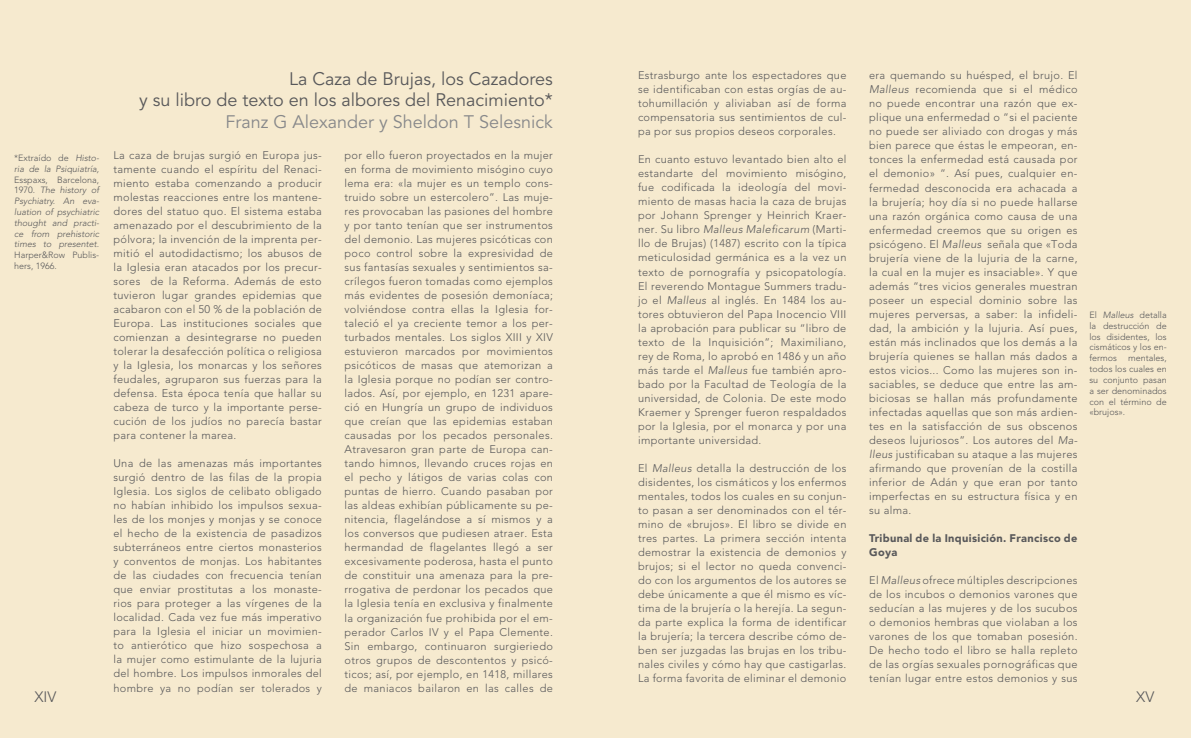
<style>
.page{position:relative;width:1191px;height:738px;background:#fff}
.page>*{position:absolute;margin:0;border:0;box-sizing:border-box;transform-origin:0 0}
.t1{font:18px/21.6px "Avenir";color:#58585a;text-align:right}
.t2{font:18px "Avenir";color:#87888a}
.t3{font:300 15px "Avenir";color:#58585a}
.t4{font:300 11px/14px "Avenir";letter-spacing:.03em;color:#58585a;text-align:justify}
.t5{font:900 11px/14px "Avenir";letter-spacing:.03em;color:#58585a}
.t6{font:300 9px/10.8px "Avenir";color:#58585a}
.t7{font:italic 300 9px/10.8px "Avenir";color:#58585a}
.s1{font-style:italic}
.s2{font-style:normal}
</style>
<div class="page">
<div style="left:0;top:0;width:1191px;height:737px;background:#f6eacf"></div>
<p class="t4" style="left:638px;top:68px;width:210px">Estrasburgo ante los espectadores que se identificaban con estas orgías de au&shy;tohumillación y aliviaban así de forma compensatoria sus sentimientos de cul&shy;pa por sus propios deseos corporales.</p>
<p class="t4" style="left:638px;top:152px;width:210px">En cuanto estuvo levantado bien alto el estandarte del movimiento misógino, fue codificada la ideología del movi&shy;miento de masas hacia la caza de brujas por Johann Sprenger y Heinrich Kraer&shy;ner. Su libro <span class="s1">Malleus Maleficarum</span> (Marti&shy;llo de Brujas) (1487) escrito con la típica meticulosidad germánica es a la vez un texto de pornografía y psicopatología.<br>El reverendo Montague Summers tradu&shy;jo el <span class="s1">Malleus</span> al inglés. En 1484 los au&shy;tores obtuvieron del Papa Inocencio VIII la aprobación para publicar su “libro de texto de la Inquisición”; Maximiliano, rey de Roma, lo aprobó en 1486 y un año más tarde el <span class="s1">Malleus</span> fue también apro&shy;bado por la Facultad de Teología de la universidad, de Colonia. De este modo Kraemer y Sprenger fueron respaldados por la Iglesia, por el monarca y por una importante universidad.</p>
<p class="t4" style="left:638px;top:460px;width:210px">El <span class="s1">Malleus</span> detalla la destrucción de los disidentes, los cismáticos y los enfermos mentales, todos los cuales en su conjun&shy;to pasan a ser denominados con el tér&shy;mino de «brujos». El libro se divide en tres partes. La primera sección intenta demostrar la existencia de demonios y brujos; si el lector no queda convenci&shy;do con los argumentos de los autores se debe únicamente a que él mismo es víc&shy;tima de la brujería o la herejía. La segun&shy;da parte explica la forma de identificar la brujería; la tercera describe cómo de&shy;ben ser juzgadas las brujas en los tribu&shy;nales civiles y cómo hay que castigarlas.<br>La forma favorita de eliminar el demonio</p>
<p class="t4" style="left:869px;top:68px;width:210px">era quemando su huésped, el brujo. El <span class="s1">Malleus</span> recomienda que si el médico no puede encontrar una razón que ex&shy;plique una enfermedad o “si el paciente no puede ser aliviado con drogas y más bien parece que éstas le empeoran, en&shy;tonces la enfermedad está causada por el demonio» “. Así pues, cualquier en&shy;fermedad desconocida era achacada a la brujería; hoy día si no puede hallarse una razón orgánica como causa de una enfermedad creemos que su origen es psicógeno. El <span class="s1">Malleus</span> señala que «Toda brujería viene de la lujuria de la carne, la cual en la mujer es insaciable». Y que además “tres vicios generales muestran poseer un especial dominio sobre las mujeres perversas, a saber: la infideli&shy;dad, la ambición y la lujuria. Así pues, están más inclinados que los demás a la brujería quienes se hallan más dados a estos vicios... Como las mujeres son in&shy;saciables, se deduce que entre las am&shy;biciosas se hallan más profundamente infectadas aquellas que son más ardien&shy;tes en la satisfacción de sus obscenos deseos lujuriosos”. Los autores del <span class="s1">Ma&shy;lleus</span> justificaban su ataque a las mujeres afirmando que provenían de la costilla inferior de Adán y que eran por tanto imperfectas en su estructura física y en su alma.</p>
<p class="t5" style="left:869px;top:530px;width:210px">Tribunal de la Inquisición. Francisco de<br>Goya</p>
<p class="t4" style="left:869px;top:573px;width:210px">El <span class="s1">Malleus</span> ofrece múltiples descripciones de los incubos o demonios varones que seducían a las mujeres y de los sucubos o demonios hembras que violaban a los varones de los que tomaban posesión.<br>De hecho todo el libro se halla repleto de las orgías sexuales pornográficas que tenían lugar entre estos demonios y sus</p>
<h1 class="t1" style="left:139px;top:68px;width:415px">La Caza de Brujas, los Cazadores<br>y su libro de texto en los albores del Renacimiento*</h1>
<h1 class="t2" style="left:225px;top:111px;width:329px">Franz G Alexander y Sheldon T Selesnick</h1>
<p class="t4" style="left:344px;top:148px;width:210px">por ello fueron proyectados en la mujer en forma de movimiento misógino cuyo lema era: «la mujer es un templo cons&shy;truido sobre un estercolero”. Las muje&shy;res provocaban las pasiones del hombre y por tanto tenían que ser instrumentos del demonio. Las mujeres psicóticas con poco control sobre la expresividad de sus fantasías sexuales y sentimientos sa&shy;crílegos fueron tomadas como ejemplos más evidentes de posesión demoníaca; volviéndose contra ellas la Iglesia for&shy;taleció el ya creciente temor a los per&shy;turbados mentales. Los siglos XIII y XIV estuvieron marcados por movimientos psicóticos de masas que atemorizan a la Iglesia porque no podían ser contro&shy;lados. Así, por ejemplo, en 1231 apare&shy;ció en Hungría un grupo de individuos que creían que las epidemias estaban causadas por los pecados personales.<br>Atravesaron gran parte de Europa can&shy;tando himnos, llevando cruces rojas en el pecho y látigos de varias colas con puntas de hierro. Cuando pasaban por las aldeas exhibían públicamente su pe&shy;nitencia, flagelándose a sí mismos y a los conversos que pudiesen atraer. Esta hermandad de flagelantes llegó a ser excesivamente poderosa, hasta el punto de constituir una amenaza para la pre&shy;rrogativa de perdonar los pecados que la Iglesia tenía en exclusiva y finalmente la organización fue prohibida por el em&shy;perador Carlos IV y el Papa Clemente.<br>Sin embargo, continuaron surgieriedo otros grupos de descontentos y psicó&shy;ticos; así, por ejemplo, en 1418, millares de maniacos bailaron en las calles de</p>
<p class="t4" style="left:113px;top:148px;width:210px">La caza de brujas surgió en Europa jus&shy;tamente cuando el espíritu del Renaci&shy;miento estaba comenzando a producir molestas reacciones entre los mantene&shy;dores del statuo quo. El sistema estaba amenazado por el descubrimiento de la pólvora; la invención de la imprenta per&shy;mitió el autodidactismo; los abusos de la Iglesia eran atacados por los precur&shy;sores de la Reforma. Además de esto tuvieron lugar grandes epidemias que acabaron con el 50 % de la población de Europa. Las instituciones sociales que comienzan a desintegrarse no pueden tolerar la desafección política o religiosa y la Iglesia, los monarcas y los señores feudales, agruparon sus fuerzas para la defensa. Esta época tenía que hallar su cabeza de turco y la importante perse&shy;cución de los judíos no parecía bastar para contener la marea.</p>
<p class="t4" style="left:113px;top:456px;width:210px">Una de las amenazas más importantes surgió dentro de las filas de la propia Iglesia. Los siglos de celibato obligado no habían inhibido los impulsos sexua&shy;les de los monjes y monjas y se conoce el hecho de la existencia de pasadizos subterráneos entre ciertos monasterios y conventos de monjas. Los habitantes de las ciudades con frecuencia tenían que enviar prostitutas a los monaste&shy;rios para proteger a las vírgenes de la localidad. Cada vez fue más imperativo para la Iglesia el iniciar un movimien&shy;to antierótico que hizo sospechosa a la mujer como estimulante de la lujuria del hombre. Los impulsos inmorales del hombre ya no podían ser tolerados y</p>
<p class="t7" style="left:14px;top:152px;width:87px"><span class="s2">*Extraído de</span> Histo&shy;ria de la Psiquiatría,</p>
<p class="t7" style="left:14px;top:174px;width:87px;text-align:justify"><span class="s2">Esspaxs, Barcelona, 1970.</span> The history of Psychiatry. An eva&shy;luation of psychiatric thought and practi&shy;ce from prehistoric times to presentet.</p>
<p class="t6" style="left:14px;top:249px;width:87px">Harper&amp;Row Publis&shy;hers, 1966.</p>
<p class="t6" style="left:1089px;top:309px;width:79px;text-align:justify">El <span class="s1">Malleus</span> detalla la destrucción de los disidentes, los cismáticos y los en&shy;fermos mentales, todos los cuales en su conjunto pasan a ser denominados con el término de «brujos».</p>
<h2 class="t3" style="left:34px;top:687px;width:23px">XIV</h2>
<h2 class="t3" style="left:1136px;top:687px;width:20px">XV</h2>
</div>
